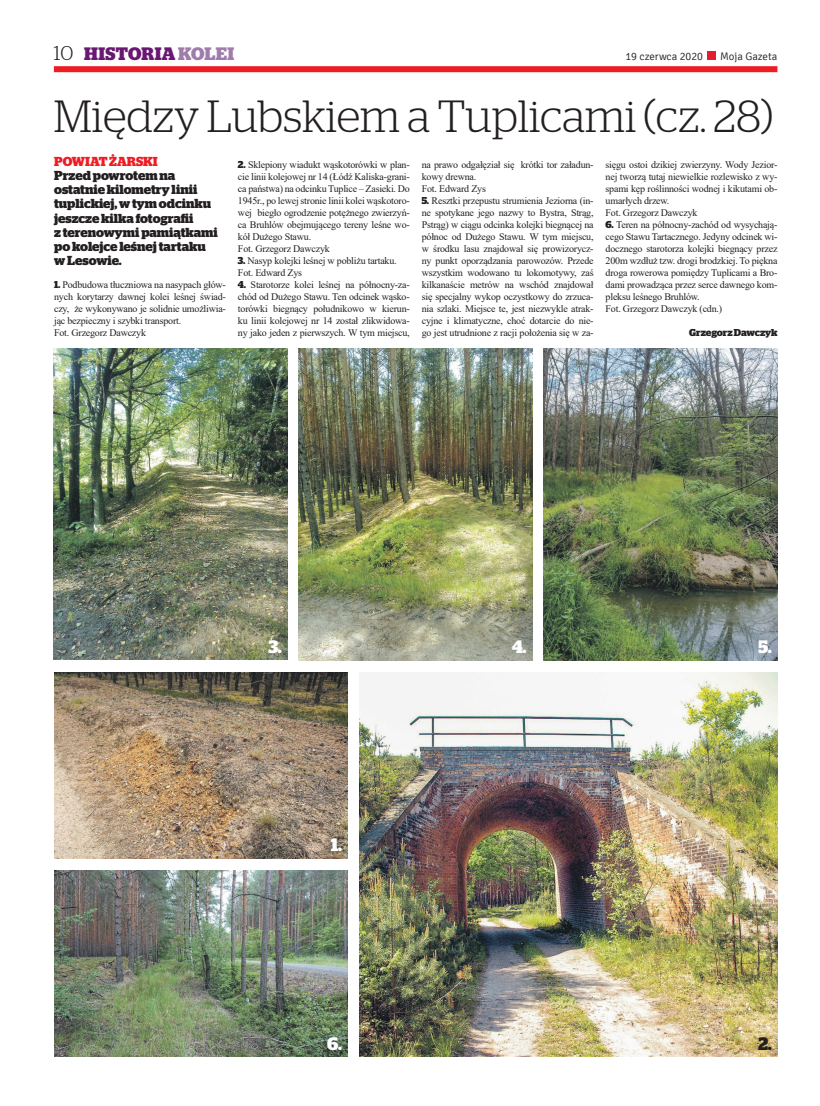
<style>
.page{position:relative;width:820px;height:1106px;background:#fff}
.page>*{position:absolute;margin:0;border:0;box-sizing:border-box;transform-origin:0 0}
.t1{font:300 45px "Stag";color:#231f20}
.t2{font:700 18px "Stag";letter-spacing:.02em;color:#691773}
.t3{font:700 18px "Stag";color:#fff}
.t4{font:700 18px "Stag";color:#231f20}
.t5{font:700 13px/14px "Stag";color:#231f20}
.t6{font:700 13px "Stag";color:#ee1d23}
.t7{font:300 11px "Signika";color:#231f20}
.t8{font:10px/12px "Times New Roman";letter-spacing:-.02em;color:#231f20}
.t9{font:700 10px "Stag";letter-spacing:-.01em;color:#231f20}
.s1{font-weight:300;font-size:20px;color:#231f20}
.s2{color:#a07cac}
.s3{font-family:"Stag";font-weight:700}
</style>
<div class="page">
<div style="left:54px;top:66px;width:723px;height:6px;background:#ee1d23"></div>
<div style="left:707px;top:51px;width:8px;height:9px;background:#e31f2d"></div>
<img style="left:54px;top:672px;width:293px;height:186px">
<img style="left:359px;top:672px;width:418px;height:384px">
<img style="left:54px;top:348px;width:233px;height:311px">
<img style="left:299px;top:349px;width:233px;height:311px">
<img style="left:543px;top:348px;width:234px;height:312px">
<img style="left:54px;top:870px;width:293px;height:186px">
<h2 class="t2" style="left:54px;top:43px;width:182px"><span class="s1">10</span> HISTORIA <span class="s2">KOLEI</span></h2>
<p class="t7" style="left:625px;top:50px;width:79px">19 czerwca 2020</p>
<p class="t7" style="left:719px;top:50px;width:59px">Moja Gazeta</p>
<h1 class="t1" style="left:54px;top:91px;width:720px">Między Lubskiem a Tuplicami (cz. 28)</h1>
<h3 class="t6" style="left:54px;top:154px;width:105px">POWIAT ŻARSKI</h3>
<h3 class="t5" style="left:54px;top:169px;width:165px">Przed powrotem na ostatnie kilometry linii tuplickiej, w tym odcinku jeszcze kilka fotografii<br>z terenowymi pamiątkami po kolejce leśnej tartaku w Lesowie.</h3>
<p class="t8" style="left:54px;top:278px;width:173px"><span class="s3">1.</span> Podbudowa tłuczniowa na nasypach głów&shy;nych korytarzy dawnej kolei leśnej świad&shy;czy, że wykonywano je solidnie umożliwia&shy;jąc bezpieczny i szybki transport.<br>Fot. Grzegorz Dawczyk</p>
<p class="t8" style="left:238px;top:158px;width:173px"><span class="s3">2.</span> Sklepiony wiadukt wąskotorówki w plan&shy;cie linii kolejowej nr 14 (Łódź Kaliska-grani&shy;ca państwa) na odcinku Tuplice – Zasieki. Do 1945r., po lewej stronie linii kolei wąskotoro&shy;wej biegło ogrodzenie potężnego zwierzyń&shy;ca Bruhlów obejmującego tereny leśne wo&shy;kół Dużego Stawu.<br>Fot. Grzegorz Dawczyk</p>
<p class="t8" style="left:238px;top:254px;width:160px"><span class="s3">3.</span> Nasyp kolejki leśnej w pobliżu tartaku.<br>Fot. Edward Zys</p>
<p class="t8" style="left:238px;top:278px;width:173px;text-align:justify"><span class="s3">4.</span> Starotorze kolei leśnej na północny-za&shy;chód od Dużego Stawu. Ten odcinek wąsko&shy;torówki biegnący południkowo w kierun&shy;ku linii kolejowej nr 14 został zlikwidowa&shy;ny jako jeden z pierwszych. W tym miejscu,</p>
<p class="t8" style="left:605px;top:158px;width:173px">sięgu ostoi dzikiej zwierzyny. Wody Jezior&shy;nej tworzą tutaj niewielkie rozlewisko z wy&shy;spami kęp roślinności wodnej i kikutami ob&shy;umarłych drzew.<br>Fot. Grzegorz Dawczyk</p>
<p class="t8" style="left:605px;top:218px;width:173px"><span class="s3">6.</span> Teren na północny-zachód od wysychają&shy;cego Stawu Tartacznego. Jedyny odcinek wi&shy;docznego starotorza kolejki biegnący przez 200m wzdłuż tzw. drogi brodzkiej. To piękna droga rowerowa pomiędzy Tuplicami a Bro&shy;dami prowadząca przez serce dawnego kom&shy;pleksu leśnego Bruhlów.<br>Fot. Grzegorz Dawczyk (cdn.)</p>
<p class="t9" style="left:689px;top:327px;width:90px">Grzegorz Dawczyk</p>
<p class="t8" style="left:421px;top:158px;width:173px">na prawo odgałęział się krótki tor załadun&shy;kowy drewna.<br>Fot. Edward Zys</p>
<p class="t8" style="left:421px;top:194px;width:173px;text-align:justify"><span class="s3">5.</span> Resztki przepustu strumienia Jeziorna (in&shy;ne spotykane jego nazwy to Bystra, Strąg, Pstrąg) w ciągu odcinka kolejki biegnącej na północ od Dużego Stawu. W tym miejscu, w środku lasu znajdował się prowizorycz&shy;ny punkt oporządzania parowozów. Przede wszystkim wodowano tu lokomotywy, zaś kilkanaście metrów na wschód znajdował się specjalny wykop oczystkowy do zrzuca&shy;nia szlaki. Miejsce te, jest niezwykle atrak&shy;cyjne i klimatyczne, choć dotarcie do nie&shy;go jest utrudnione z racji położenia się w za-</p>
<h2 class="t3" style="left:268px;top:636px;width:15px">3.</h2>
<h2 class="t3" style="left:512px;top:636px;width:16px">4.</h2>
<h2 class="t3" style="left:758px;top:636px;width:15px">5.</h2>
<h2 class="t3" style="left:330px;top:834px;width:13px">1.</h2>
<h2 class="t3" style="left:327px;top:1032px;width:16px">6.</h2>
<h2 class="t4" style="left:757px;top:1032px;width:15px">2.</h2>
</div>
